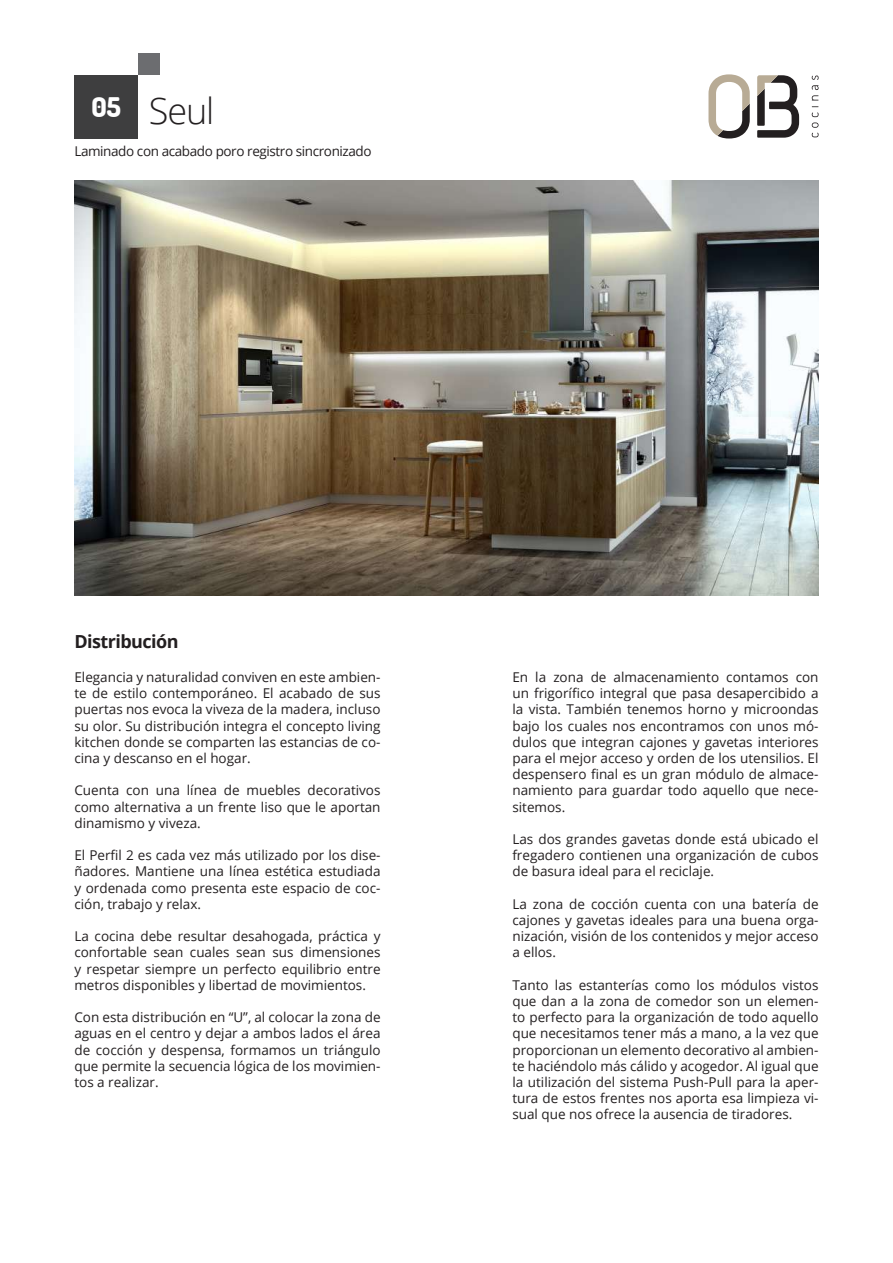
<style>
.page{position:relative;width:893px;height:1263px;background:#fff}
.page>*{position:absolute;margin:0;border:0;box-sizing:border-box;transform-origin:0 0}
.t1{font:300 36px "Open Sans";color:#231f20}
.t2{font:700 18px "Open Sans";letter-spacing:-.03em;color:#231f20}
.t3{font:13.5px/16.2px "Open Sans";color:#231f20;text-align:justify}
.t4{font:13.5px "Open Sans";letter-spacing:-.03em;color:#231f20}
</style>
<div class="page">
<svg style="left:812px;top:106px;width:7px;height:31px"></svg>
<svg style="left:812px;top:76px;width:7px;height:24px"></svg>
<svg style="left:708px;top:74px;width:42px;height:64px"></svg>
<svg style="left:757px;top:75px;width:42px;height:63px"></svg>
<div style="left:74px;top:75px;width:64px;height:63px;background:#3e3e3f"></div>
<div style="left:138px;top:53px;width:21px;height:21px;background:#6c6d70"></div>
<img style="left:74px;top:181px;width:745px;height:414px">
<h1 class="t1" style="left:92px;top:86px;width:124px"><sup>05</sup> Seul</h1>
<p class="t4" style="left:74px;top:142px;width:299px">Laminado con acabado poro registro sincronizado</p>
<h2 class="t2" style="left:74px;top:629px;width:106px">Distribución</h2>
<p class="t3" style="left:74px;top:669px;width:308px">Elegancia y naturalidad conviven en este ambien&shy;te de estilo contemporáneo. El acabado de sus puertas nos evoca la viveza de la madera, incluso su olor. Su distribución integra el concepto living kitchen donde se comparten las estancias de co&shy;cina y descanso en el hogar.</p>
<p class="t3" style="left:74px;top:782px;width:308px">Cuenta con una línea de muebles decorativos como alternativa a un frente liso que le aportan dinamismo y viveza.</p>
<p class="t3" style="left:74px;top:847px;width:308px">El Perfil 2 es cada vez más utilizado por los dise&shy;ñadores. Mantiene una línea estética estudiada y ordenada como presenta este espacio de coc&shy;ción, trabajo y relax.</p>
<p class="t3" style="left:74px;top:928px;width:308px">La cocina debe resultar desahogada, práctica y confortable sean cuales sean sus dimensiones y respetar siempre un perfecto equilibrio entre metros disponibles y libertad de movimientos.</p>
<p class="t3" style="left:74px;top:1009px;width:308px">Con esta distribución en “U”, al colocar la zona de aguas en el centro y dejar a ambos lados el área de cocción y despensa, formamos un triángulo que permite la secuencia lógica de los movimien&shy;tos a realizar.</p>
<p class="t3" style="left:512px;top:669px;width:308px">En la zona de almacenamiento contamos con un frigorífico integral que pasa desapercibido a la vista. También tenemos horno y microondas bajo los cuales nos encontramos con unos mó&shy;dulos que integran cajones y gavetas interiores para el mejor acceso y orden de los utensilios. El despensero final es un gran módulo de almace&shy;namiento para guardar todo aquello que nece&shy;sitemos.</p>
<p class="t3" style="left:512px;top:831px;width:308px">Las dos grandes gavetas donde está ubicado el fregadero contienen una organización de cubos de basura ideal para el reciclaje.</p>
<p class="t3" style="left:512px;top:895px;width:308px">La zona de cocción cuenta con una batería de cajones y gavetas ideales para una buena orga&shy;nización, visión de los contenidos y mejor acceso a ellos.</p>
<p class="t3" style="left:512px;top:976px;width:308px">Tanto las estanterías como los módulos vistos que dan a la zona de comedor son un elemen&shy;to perfecto para la organización de todo aquello que necesitamos tener más a mano, a la vez que proporcionan un elemento decorativo al ambien&shy;te haciéndolo más cálido y acogedor. Al igual que la utilización del sistema Push-Pull para la aper&shy;tura de estos frentes nos aporta esa limpieza vi&shy;sual que nos ofrece la ausencia de tiradores.</p>
</div>
